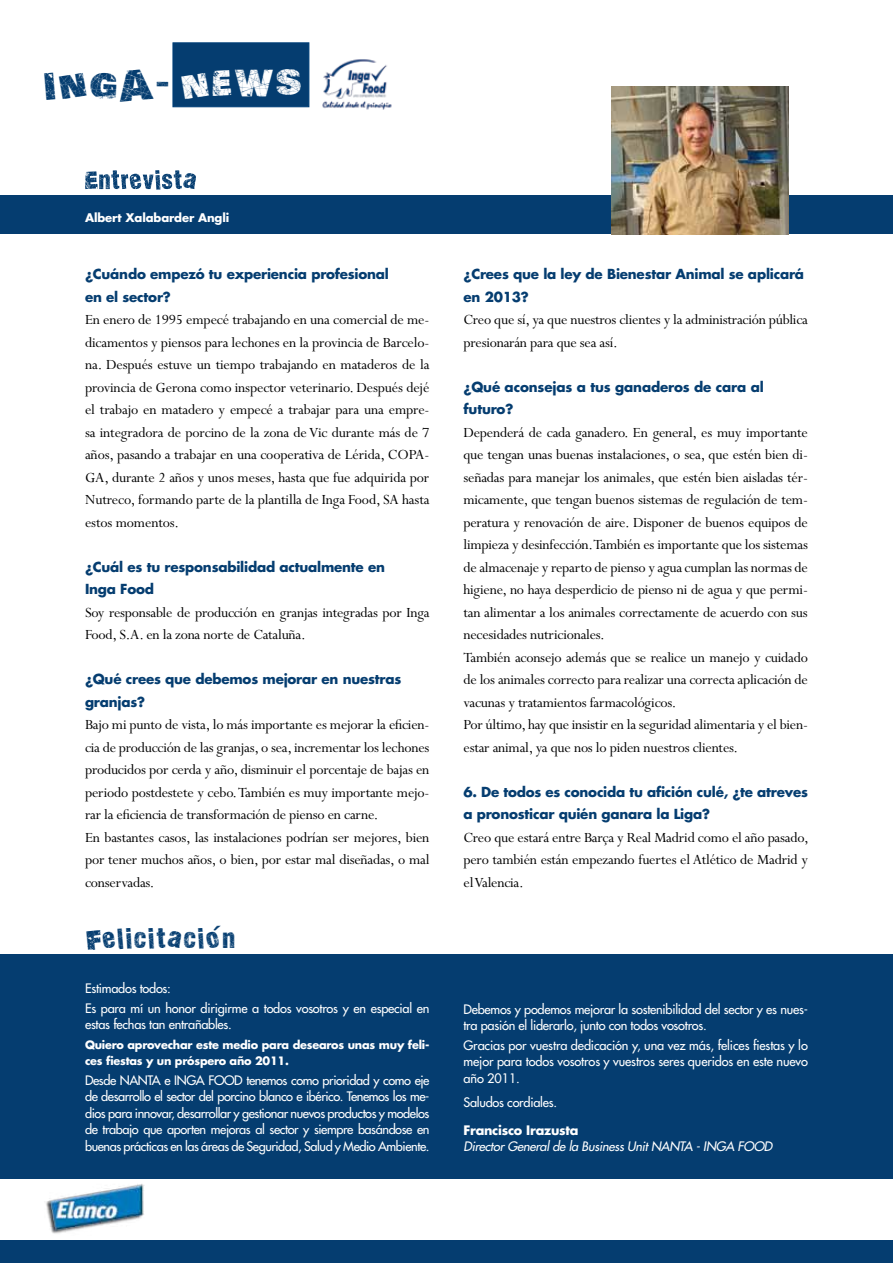
<style>
.page{position:relative;width:893px;height:1263px;background:#fff}
.page>*{position:absolute;margin:0;border:0;box-sizing:border-box;transform-origin:0 0}
.t1{font:39.3px "Actionofthe Time UC";color:#053d70}
.t2{font:28.5px "Actionofthe Time UC";color:#053d70}
.t3{font:15.75px/22.5px "Perpetua";letter-spacing:-.015em;color:#000}
.t4{font:700 13.5px/22.5px "Futura";letter-spacing:-.015em;color:#053d70}
.t5{font:12.75px/16.5px "Futura";letter-spacing:-.02em;color:#fff}
.t6{font:italic 12.75px "Futura";letter-spacing:-.02em;color:#fff}
.t7{font:700 12.75px "Futura";letter-spacing:-.02em;color:#fff}
.t8{font:700 11.55px "Futura";letter-spacing:-.01em;color:#fff}
.t9{font:700 11.25px/16.5px "Futura";letter-spacing:-.02em;color:#fff}
.s1{color:#fff}
</style>
<div class="page">
<div style="left:0;top:1241px;width:893px;height:22px;background:#053d70"></div>
<div style="left:173px;top:43px;width:136px;height:64px;background:#053d70;border:1px solid #003f79"></div>
<img style="left:322px;top:59px;width:70px;height:51px">
<img style="left:43px;top:1178px;width:105px;height:56px">
<div style="left:0;top:954px;width:893px;height:224px;background:#053d70"></div>
<div style="left:0;top:195px;width:893px;height:39px;background:#053d70"></div>
<svg style="left:85px;top:170px;width:111px;height:20px"></svg>
<img style="left:611px;top:87px;width:178px;height:147px">
<h1 class="t1" style="left:43px;top:58px;width:262px">INGA- <span class="s1">NEWS</span></h1>
<p class="t8" style="left:85px;top:210px;width:146px">Albert Xalabarder Angli</p>
<p class="t4" style="left:85px;top:262px;width:305px">¿Cuándo empezó tu experiencia profesional en el sector?</p>
<p class="t3" style="left:85px;top:309px;width:346px;text-align:justify">En enero de 1995 empecé trabajando en una comercial de me&shy;dicamentos y piensos para lechones en la provincia de Barcelo&shy;na. Después estuve un tiempo trabajando en mataderos de la provincia de Gerona como inspector veterinario. Después dejé el trabajo en matadero y empecé a trabajar para una empre&shy;sa integradora de porcino de la zona de Vic durante más de 7 años, pasando a trabajar en una cooperativa de Lérida, COPA-GA, durante 2 años y unos meses, hasta que fue adquirida por Nutreco, formando parte de la plantilla de Inga Food, SA hasta estos momentos.</p>
<p class="t4" style="left:85px;top:555px;width:301px">¿Cuál es tu responsabilidad actualmente en<br>Inga Food</p>
<p class="t3" style="left:85px;top:601px;width:346px">Soy responsable de producción en granjas integradas por Inga<br>Food, S.A. en la zona norte de Cataluña.</p>
<p class="t4" style="left:85px;top:667px;width:318px">¿Qué crees que debemos mejorar en nuestras granjas?</p>
<p class="t3" style="left:85px;top:714px;width:346px">Bajo mi punto de vista, lo más importante es mejorar la eficien&shy;cia de producción de las granjas, o sea, incrementar los lechones producidos por cerda y año, disminuir el porcentaje de bajas en periodo postdestete y cebo. También es muy importante mejo&shy;rar la eficiencia de transformación de pienso en carne.<br>En bastantes casos, las instalaciones podrían ser mejores, bien por tener muchos años, o bien, por estar mal diseñadas, o mal conservadas.</p>
<h2 class="t2" style="left:85px;top:920px;width:152px">Felicitación</h2>
<p class="t5" style="left:85px;top:978px;width:346px;line-height:19.5px">Estimados todos:<br>Es para mí un honor dirigirme a todos vosotros y en especial en</p>
<p class="t5" style="left:85px;top:1016px;width:148px">estas fechas tan entrañables.</p>
<p class="t9" style="left:85px;top:1036px;width:346px">Quiero aprovechar este medio para desearos unas muy feli&shy;ces fiestas y un próspero año 2011.</p>
<p class="t5" style="left:85px;top:1071px;width:346px;text-align:justify">Desde NANTA e INGA FOOD tenemos como prioridad y como eje de desarrollo el sector del porcino blanco e ibérico. Tenemos los me&shy;dios para innovar, desarrollar y gestionar nuevos productos y modelos de trabajo que aporten mejoras al sector y siempre basándose en buenas prácticas en las áreas de Seguridad, Salud y Medio Ambiente.</p>
<p class="t4" style="left:463px;top:262px;width:342px">¿Crees que la ley de Bienestar Animal se aplicará en 2013?</p>
<p class="t3" style="left:463px;top:309px;width:346px">Creo que sí, ya que nuestros clientes y la administración pública presionarán para que sea así.</p>
<p class="t4" style="left:463px;top:375px;width:302px">¿Qué aconsejas a tus ganaderos de cara al futuro?</p>
<p class="t3" style="left:463px;top:421px;width:346px">Dependerá de cada ganadero. En general, es muy importante que tengan unas buenas instalaciones, o sea, que estén bien di&shy;señadas para manejar los animales, que estén bien aisladas tér&shy;micamente, que tengan buenos sistemas de regulación de tem&shy;peratura y renovación de aire. Disponer de buenos equipos de limpieza y desinfección. También es importante que los sistemas de almacenaje y reparto de pienso y agua cumplan las normas de higiene, no haya desperdicio de pienso ni de agua y que permi&shy;tan alimentar a los animales correctamente de acuerdo con sus necesidades nutricionales.<br>También aconsejo además que se realice un manejo y cuidado de los animales correcto para realizar una correcta aplicación de vacunas y tratamientos farmacológicos.<br>Por último, hay que insistir en la seguridad alimentaria y el bien&shy;estar animal, ya que nos lo piden nuestros clientes.</p>
<p class="t4" style="left:463px;top:780px;width:346px">6. De todos es conocida tu afición culé, ¿te atreves a pronosticar quién ganara la Liga?</p>
<p class="t3" style="left:463px;top:826px;width:347px;text-align:justify">Creo que estará entre Barça y Real Madrid como el año pasado, pero también están empezando fuertes el Atlético de Madrid y el Valencia.</p>
<p class="t5" style="left:463px;top:1001px;width:346px">Debemos y podemos mejorar la sostenibilidad del sector y es nues&shy;tra pasión el liderarlo, junto con todos vosotros.</p>
<p class="t5" style="left:463px;top:1037px;width:346px;text-align:justify">Gracias por vuestra dedicación y, una vez más, felices fiestas y lo mejor para todos vosotros y vuestros seres queridos en este nuevo año 2011.</p>
<p class="t5" style="left:463px;top:1093px;width:95px">Saludos cordiales.</p>
<p class="t7" style="left:463px;top:1121px;width:116px">Francisco Irazusta</p>
<p class="t6" style="left:463px;top:1138px;width:310px">Director General de la Business Unit NANTA - INGA FOOD</p>
</div>
